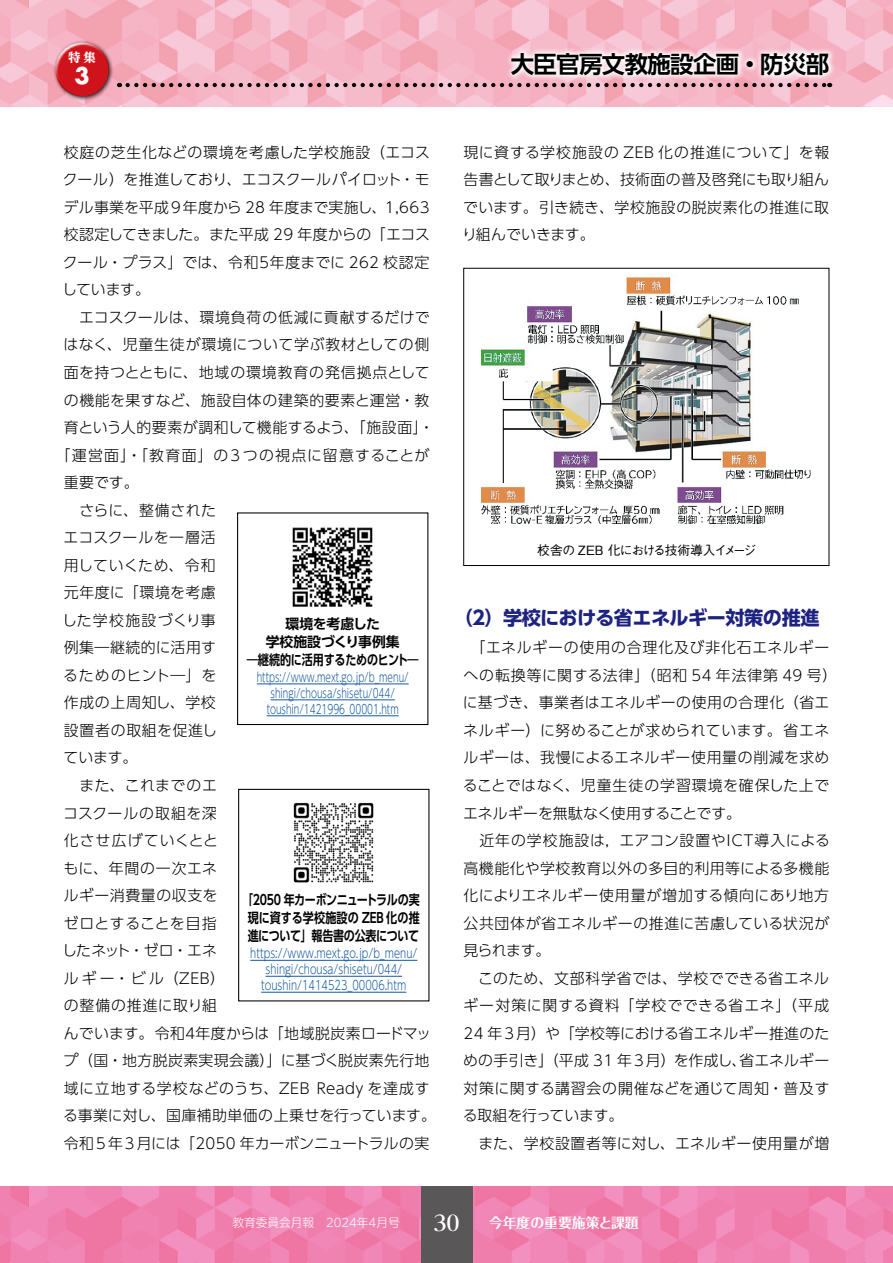
<style>
.page{position:relative;width:893px;height:1263px;background:#fff}
.page>*{position:absolute;margin:0;border:0;box-sizing:border-box;transform-origin:0 0}
.t1{font:700 23.4px "UD Shin Go Pro De";letter-spacing:-.025em;color:#000}
.t2{font:700 22.2px "Futura Std";color:#fff}
.t3{font:700 19.2px "UD Shin Go Pro";letter-spacing:-.03em;color:#1e2381}
.t4{font:300 14.85px/27.6px "UD Shin Go Pro";letter-spacing:.025em;color:#000;text-align:justify}
.t5{font:300 14.85px "UD Shin Go Pro";letter-spacing:.05em;color:#000}
.t6{font:300 14.85px "UD Shin Go Pro";letter-spacing:.06em;color:#000}
.t7{font:300 14.85px "UD Shin Go Pro";letter-spacing:-.01em;color:#000}
.t8{font:300 14.85px "UD Shin Go Pro";letter-spacing:-.005em;color:#000}
.t9{font:300 14.85px "UD Shin Go Pro";letter-spacing:-.015em;color:#000}
.t10{font:300 14.85px "UD Shin Go Pro";letter-spacing:.075em;color:#000}
.t11{font:300 14.85px "UD Shin Go Pro";letter-spacing:.045em;color:#000}
.t12{font:300 14.85px "UD Shin Go Pro";letter-spacing:.07em;color:#000}
.t13{font:300 14.85px "UD Shin Go Pro";letter-spacing:-.02em;color:#000}
.t14{font:300 14.85px "UD Shin Go Pro";color:#000}
.t15{font:300 14.85px "UD Shin Go Pro";letter-spacing:.055em;color:#000}
.t16{font:700 13.8px/18.1px "UD Shin Go Pro De";letter-spacing:-.025em;color:#000;text-align:center;scale:.8 1}
.t17{font:700 13.8px/18px "UD Shin Go Pro De";letter-spacing:-.025em;color:#000;text-align:center}
.t18{font:700 13.8px "Folk Pro";color:#fff}
.t19{font:300 12.75px/15.9px "UD Shin Go Pro";color:#15599f;text-align:center;scale:.7 1}
.t20{font:300 12.75px/15.9px "UD Shin Go Pro";color:#15599f;text-align:center;scale:.77 1}
.t21{font:500 12.75px "Gothic BBB Pro";letter-spacing:-.07em;color:#000}
.t22{font:800 12.3px "UD Reimin Pro";color:#fff}
.t23{font:300 11.7px "UD Shin M Go Pro";color:#fff}
.s1{font-family:"Reim Pro";font-weight:700;font-size:21.3px}
</style>
<div class="page">
<svg style="left:0;top:1186px;width:893px;height:77px;background:#f081b0"></svg>
<div style="left:421px;top:1186px;width:51px;height:77px;background:#595757"></div>
<svg style="left:0;top:0;width:893px;height:106px;background:#f5b4c4"></svg>
<svg style="left:505px;top:46px;width:330px;height:36px"></svg>
<svg style="left:128px;top:83px;width:702px;height:4px;background:#936d76"></svg>
<div style="left:53px;top:40px;width:60px;height:61px;background:#000;opacity:.75"></div>
<svg style="left:53px;top:40px;width:54px;height:43px"></svg>
<svg style="left:56px;top:51px;width:56px;height:46px;background:#cd2f39"></svg>
<img style="left:481px;top:277px;width:330px;height:246px">
<div style="left:463px;top:268px;width:366px;height:298px;border:1px solid #000"></div>
<hr style="left:257px;top:684px;width:152px;height:1px;background:#15599f">
<hr style="left:271px;top:699px;width:124px;height:1px;background:#15599f">
<hr style="left:267px;top:715px;width:132px;height:1px;background:#15599f">
<div style="left:237px;top:512px;width:191px;height:213px;border:1px solid #000"></div>
<img style="left:292px;top:527px;width:81px;height:80px">
<hr style="left:250px;top:960px;width:167px;height:1px;background:#15599f">
<hr style="left:265px;top:976px;width:137px;height:1px;background:#15599f">
<hr style="left:261px;top:992px;width:145px;height:1px;background:#15599f">
<div style="left:238px;top:789px;width:191px;height:212px;border:1px solid #000"></div>
<img style="left:293px;top:802px;width:81px;height:81px">
<p class="t22" style="left:68px;top:47px;width:29px">特 集</p>
<h2 class="t2" style="left:75px;top:61px;width:17px">3</h2>
<p class="t5" style="left:64px;top:140px;width:368px">校庭の芝生化などの環境を考慮した学校施設（エコス</p>
<p class="t8" style="left:63px;top:168px;width:368px">クール）を推進しており、エコスクールパイロット・モ</p>
<p class="t4" style="left:64px;top:193px;width:367px">デル事業を平成９年度から 28 年度まで実施し、1,663</p>
<p class="t9" style="left:64px;top:223px;width:368px">校認定してきました。また平成 29 年度からの「エコス</p>
<p class="t4" style="left:63px;top:248px;width:368px">クール・プラス」では、令和５年度までに 262 校認定</p>
<p class="t4" style="left:62px;top:275px;width:89px">しています。</p>
<p class="t4" style="left:64px;top:303px;width:367px">　エコスクールは、環境負荷の低減に貢献するだけで</p>
<p class="t5" style="left:64px;top:333px;width:367px">はなく、児童生徒が環境について学ぶ教材としての側</p>
<p class="t6" style="left:64px;top:360px;width:367px">面を持つとともに、地域の環境教育の発信拠点として</p>
<p class="t5" style="left:64px;top:388px;width:367px">の機能を果すなど、施設自体の建築的要素と運営・教</p>
<p class="t4" style="left:64px;top:413px;width:372px">育という人的要素が調和して機能するよう、「施設面」・</p>
<p class="t10" style="left:56px;top:443px;width:375px">「運営面」・「教育面」の３つの視点に留意することが</p>
<p class="t4" style="left:64px;top:468px;width:76px">重要です。</p>
<p class="t4" style="left:64px;top:496px;width:154px">　さらに、整備された</p>
<p class="t4" style="left:64px;top:523px;width:154px">エコスクールを一層活</p>
<p class="t14" style="left:64px;top:553px;width:154px">用していくため、令和</p>
<p class="t11" style="left:64px;top:581px;width:154px">元年度に「環境を考慮</p>
<p class="t12" style="left:62px;top:608px;width:155px">した学校施設づくり事</p>
<p class="t4" style="left:64px;top:633px;width:154px">例集―継続的に活用す</p>
<p class="t5" style="left:63px;top:663px;width:154px">るためのヒント―」を</p>
<p class="t11" style="left:64px;top:691px;width:154px">作成の上周知し、学校</p>
<p class="t5" style="left:64px;top:718px;width:155px">設置者の取組を促進し</p>
<p class="t4" style="left:64px;top:743px;width:75px">ています。</p>
<p class="t4" style="left:64px;top:771px;width:155px">　また、これまでのエ</p>
<p class="t4" style="left:63px;top:798px;width:155px">コスクールの取組を深</p>
<p class="t12" style="left:64px;top:828px;width:156px">化させ広げていくとと</p>
<p class="t15" style="left:64px;top:856px;width:155px">もに、年間の一次エネ</p>
<p class="t4" style="left:64px;top:881px;width:155px">ルギー消費量の収支を</p>
<p class="t4" style="left:64px;top:909px;width:155px">ゼロとすることを目指</p>
<p class="t13" style="left:62px;top:938px;width:157px">したネット・ゼロ・エネ</p>
<p class="t4" style="left:64px;top:964px;width:163px">ルギー・ビル（ZEB）</p>
<p class="t6" style="left:64px;top:993px;width:155px">の整備の推進に取り組</p>
<p class="t4" style="left:64px;top:1019px;width:369px">んでいます。令和４年度からは「地域脱炭素ロードマッ</p>
<p class="t4" style="left:64px;top:1046px;width:367px">プ（国・地方脱炭素実現会議）」に基づく脱炭素先行地</p>
<p class="t4" style="left:64px;top:1074px;width:368px">域に立地する学校などのうち、ZEB Ready を達成す</p>
<p class="t4" style="left:63px;top:1101px;width:374px">る事業に対し、国庫補助単価の上乗せを行っています。</p>
<p class="t7" style="left:64px;top:1131px;width:367px">令和５年３月には「2050 年カーボンニュートラルの実</p>
<p class="t17" style="left:247px;top:614px;width:173px">環境を考慮した<br>学校施設づくり事例集<br>―継続的に活用するためのヒント―</p>
<p class="t19" style="left:257px;top:669px;width:218px">https://www.mext.go.jp/b_menu/ shingi/chousa/shisetu/044/ toushin/1421996_00001.htm</p>
<p class="t16" style="left:242px;top:890px;width:224px">「2050 年カーボンニュートラルの実現に資する学校施設の ZEB 化の推進について」報告書の公表について</p>
<p class="t20" style="left:250px;top:945px;width:218px">https://www.mext.go.jp/b_menu/ shingi/chousa/shisetu/044/ toushin/1414523_00006.htm</p>
<h1 class="t1" style="left:511px;top:45px;width:320px">大臣官房文教施設企画・防災部</h1>
<p class="t4" style="left:462px;top:138px;width:369px">現に資する学校施設の ZEB 化の推進について」を報告書として取りまとめ、技術面の普及啓発にも取り組んでいます。引き続き、学校施設の脱炭素化の推進に取り組んでいきます。</p>
<p class="t21" style="left:537px;top:540px;width:220px">校舎の ZEB 化における技術導入イメージ</p>
<p class="t3" style="left:454px;top:602px;width:367px">（２）学校における省エネルギー対策の推進</p>
<p class="t4" style="left:463px;top:633px;width:376px;text-align:left">　「エネルギーの使用の合理化及び非化石エネルギーへの転換等に関する法律」（昭和 54 年法律第 49 号）に基づき、事業者はエネルギーの使用の合理化（省エネルギー）に努めることが求められています。省エネルギーは、我慢によるエネルギー使用量の削減を求めることではなく、児童生徒の学習環境を確保した上でエネルギーを無駄なく使用することです。<br>　近年の学校施設は，エアコン設置やＩＣＴ導入による高機能化や学校教育以外の多目的利用等による多機能化によりエネルギー使用量が増加する傾向にあり地方公共団体が省エネルギーの推進に苦慮している状況が見られます。<br>　このため、文部科学省では、学校でできる省エネルギー対策に関する資料「学校でできる省エネ」（平成<br>24 年３月）や「学校等における省エネルギー推進のための手引き」（平成 31 年３月）を作成し、省エネルギー対策に関する講習会の開催などを通じて周知・普及する取組を行っています。<br>　また、学校設置者等に対し、エネルギー使用量が増</p>
<p class="t23" style="left:232px;top:1213px;width:229px">教育委員会月報　2024年4月号　 <span class="s1">30</span></p>
<p class="t18" style="left:489px;top:1211px;width:151px">今年度の重要施策と課題</p>
</div>
